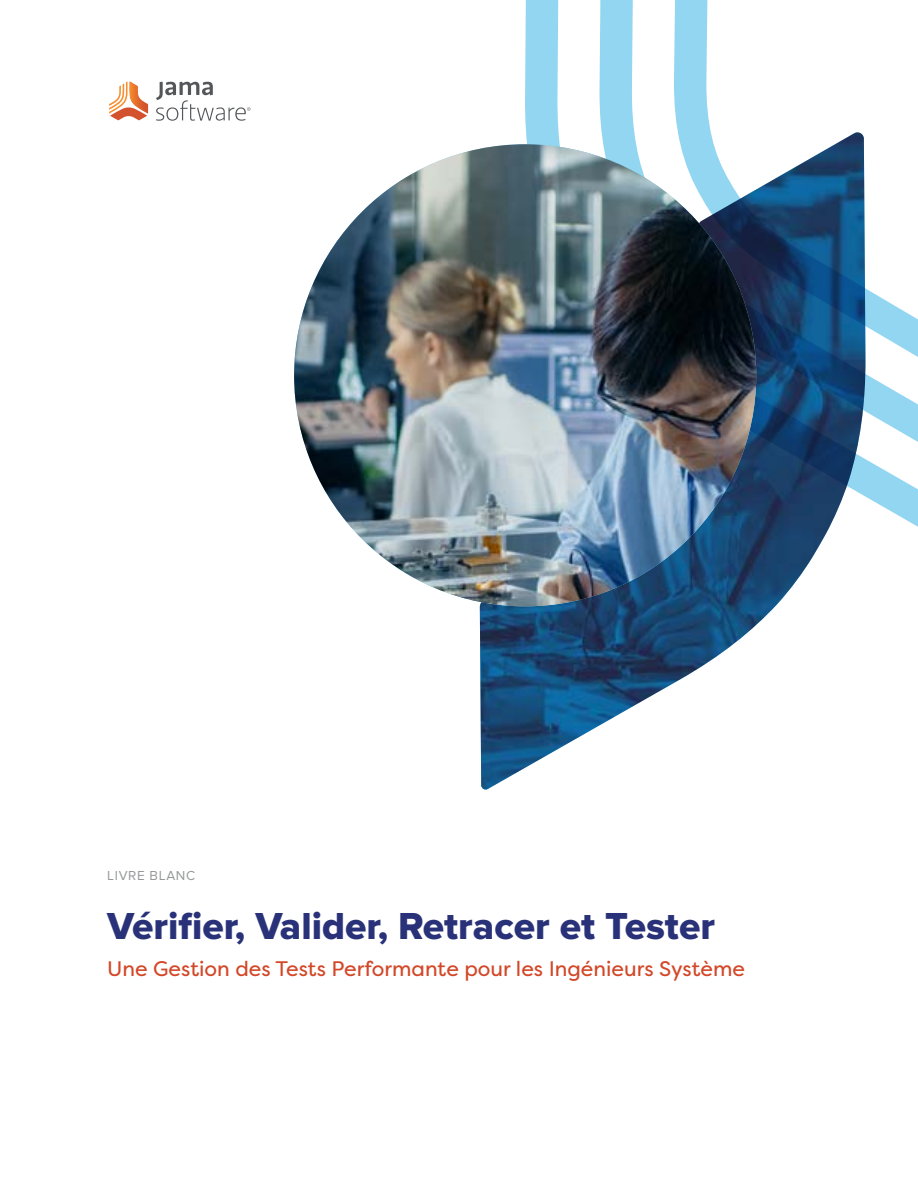
<style>
.page{position:relative;width:918px;height:1188px;background:#fff}
.page>*{position:absolute;margin:0;border:0;box-sizing:border-box;transform-origin:0 0}
.t1{font:39px "Proxima Nova Extrabld";color:#293278}
.t2{font:21px "Filson Pro";color:#d24727}
.t3{font:13.5px "Proxima Nova";letter-spacing:.05em;color:#97989a}
</style>
<div class="page">
<img style="left:480px;top:144px;width:345px;height:646px">
<svg style="left:525px;top:0;width:393px;height:536px"></svg>
<svg style="left:674px;top:0;width:244px;height:366px"></svg>
<img style="left:294px;top:144px;width:462px;height:462px;border-radius:231px">
<svg style="left:156px;top:82px;width:94px;height:39px"></svg>
<svg style="left:109px;top:82px;width:39px;height:38px"></svg>
<p class="t3" style="left:107px;top:868px;width:90px">LIVRE BLANC</p>
<h1 class="t1" style="left:107px;top:904px;width:609px">Vérifier, Valider, Retracer et Tester</h1>
<p class="t2" style="left:107px;top:954px;width:639px">Une Gestion des Tests Performante pour les Ingénieurs Système</p>
</div>
